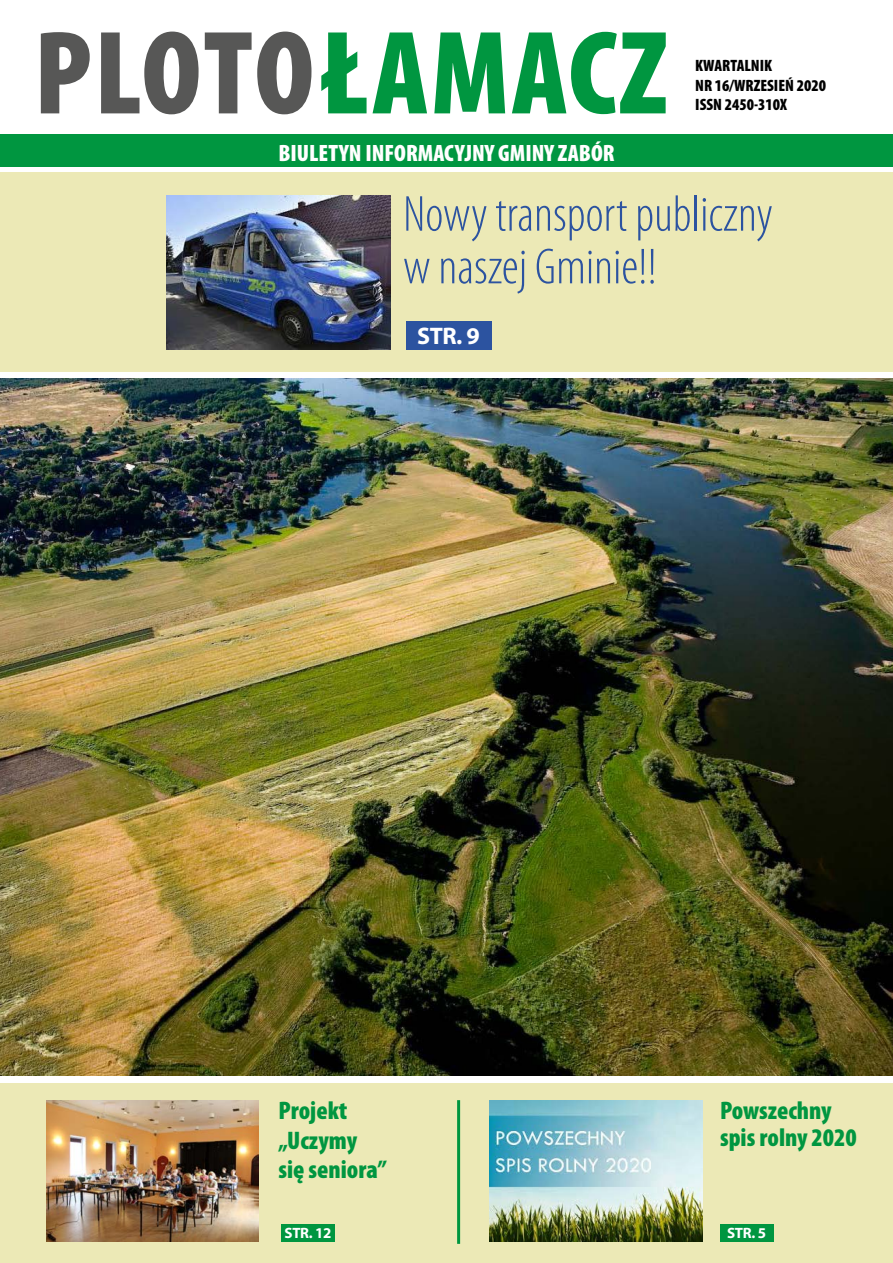
<style>
.page{position:relative;width:893px;height:1263px;background:#fff}
.page>*{position:absolute;margin:0;border:0;box-sizing:border-box;transform-origin:0 0}
.t1{font:900 condensed 120px "Myriad Pro";letter-spacing:.02em;color:#009640}
.t2{font:300 condensed 51px/52.7px "Myriad Pro";color:#2c53a0}
.t3{font:900 condensed 25.5px/29.2px "Myriad Pro";color:#009640}
.t4{font:700 24px "Myriad Pro";color:#fff}
.t5{font:900 condensed 23.7px "Myriad Pro";color:#fff}
.t6{font:900 condensed 16.5px/19.8px "Myriad Pro";color:#000}
.t7{font:700 15px "Myriad Pro";letter-spacing:-.02em;color:#fff}
.s1{color:#575756}
</style>
<div class="page">
<div style="left:0;top:173px;width:893px;height:199px;background:#ece9b6"></div>
<img style="left:0;top:378px;width:893px;height:698px">
<div style="left:0;top:1084px;width:893px;height:179px;background:#ece9b6"></div>
<img style="left:46px;top:1100px;width:213px;height:142px">
<div style="left:0;top:135px;width:893px;height:32px;background:#009640"></div>
<div style="left:282px;top:1224px;width:53px;height:18px;background:#009640"></div>
<hr style="left:457px;top:1100px;width:3px;height:144px;background:#009640">
<div style="left:720px;top:1224px;width:53px;height:18px;background:#009640"></div>
<img style="left:166px;top:196px;width:225px;height:153px">
<img style="left:490px;top:1100px;width:212px;height:142px">
<div style="left:406px;top:321px;width:85px;height:28px;background:#2c53a0"></div>
<h1 class="t1" style="left:34px;top:7px;width:635px"><span class="s1">PLOTO</span>ŁAMACZ</h1>
<p class="t6" style="left:695px;top:56px;width:132px">KWARTALNIK<br>NR 16/WRZESIEŃ 2020<br>ISSN 2450-310X</p>
<p class="t5" style="left:278px;top:139px;width:338px">BIULETYN INFORMACYJNY GMINY ZABÓR</p>
<h2 class="t2" style="left:403px;top:189px;width:371px">Nowy transport publiczny w naszej Gminie!!</h2>
<p class="t4" style="left:417px;top:320px;width:64px">STR. 9</p>
<p class="t3" style="left:278px;top:1096px;width:110px">Projekt „Uczymy się seniora”</p>
<p class="t7" style="left:285px;top:1223px;width:48px">STR. 12</p>
<p class="t3" style="left:720px;top:1098px;width:138px;line-height:26.2px">Powszechny spis rolny 2020</p>
<p class="t7" style="left:727px;top:1223px;width:40px">STR. 5</p>
</div>
